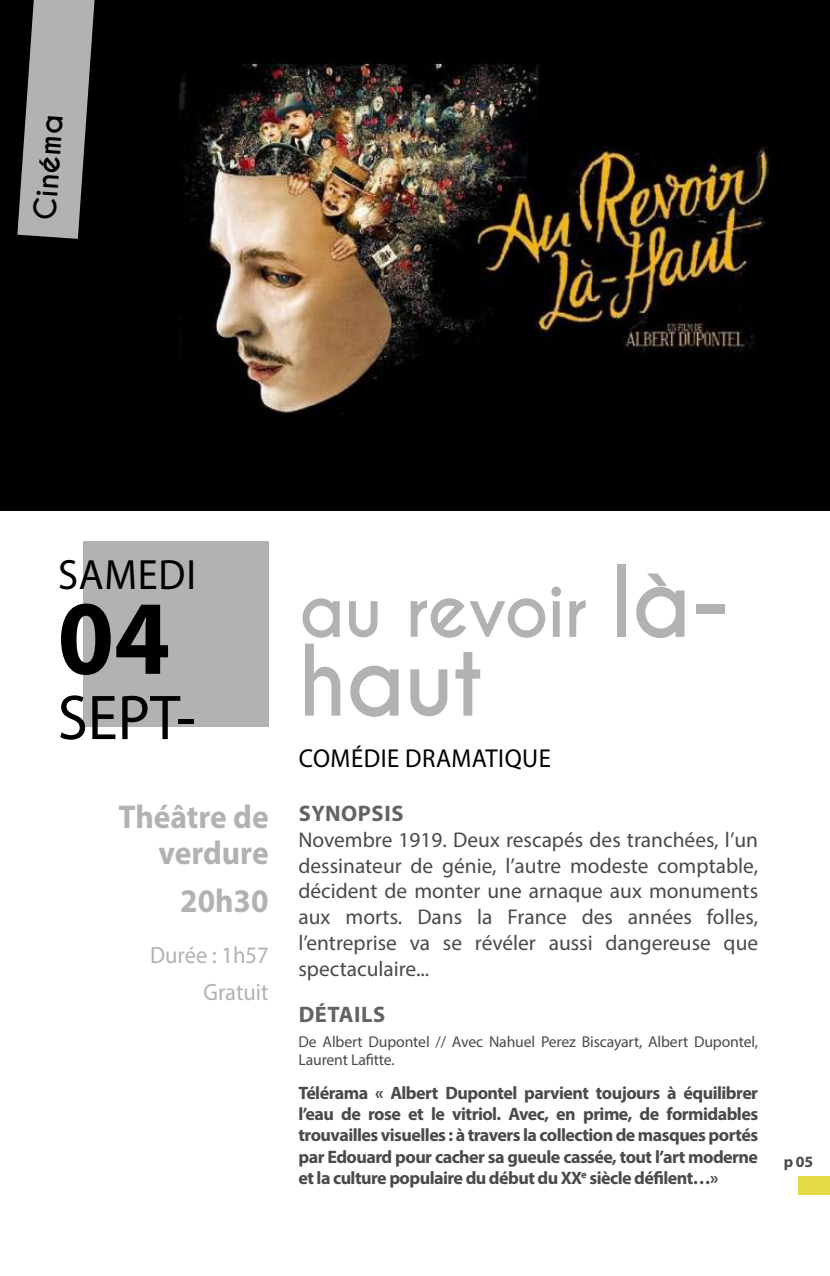
<style>
.page{position:relative;width:830px;height:1276px;background:#fff}
.page>*{position:absolute;margin:0;border:0;box-sizing:border-box;transform-origin:0 0}
.t1{font:700 106.2px "Myriad Pro";color:#000;scale:.95 1}
.t2{font:700 92.25px "Caviar Dreams";color:#b3b2b2;scale:.95 1}
.t3{font:700 70.88px "Caviar Dreams";letter-spacing:-.015em;color:#b3b2b2;scale:.95 1}
.t4{font:63.9px "Myriad Pro";color:#000;scale:.95 1}
.t5{font:42.52px "Myriad Pro";letter-spacing:.02em;color:#000;scale:.95 1}
.t6{font:700 33.07px/36px "Myriad Pro";color:#b3b2b2;text-align:right;scale:.95 1}
.t7{font:700 29.25px "Caviar Dreams";color:#000}
.t8{font:26.1px "Myriad Pro";letter-spacing:.02em;color:#000;scale:.95 1}
.t9{font:23.62px/37.6px "Myriad Pro";color:#b3b2b2;text-align:right;scale:.95 1}
.t10{font:700 22.5px "Myriad Pro";letter-spacing:.025em;color:#646363}
.t11{font:21.38px/25.9px "Myriad Pro";color:#4a4a49;text-align:justify}
.t12{font:700 18px/21.4px "Myriad Pro";letter-spacing:-.03em;color:#4a4a49;text-align:justify}
.t13{font:15.75px/18px "Myriad Pro";letter-spacing:-.01em;color:#4a4a49}
.t14{font:700 15.75px "Myriad Pro";color:#4a4a49}
.s1{font-size:92.25px}
</style>
<div class="page">
<div style="left:0;top:0;width:829px;height:510px;background:#000"></div>
<img style="left:180px;top:60px;width:589px;height:355px">
<svg style="left:17px;top:0;width:77px;height:239px"></svg>
<div style="left:84px;top:542px;width:185px;height:185px;background:#b3b2b2"></div>
<div style="left:797px;top:1175px;width:32px;height:19px;background:#e3db44"></div>
<h3 class="t7" style="left:27px;top:219px;width:107px;rotate:-86deg">Cinéma</h3>
<h3 class="t5" style="left:58px;top:549px;width:147px">SAMEDI</h3>
<h1 class="t1" style="left:58px;top:569px;width:120px">04</h1>
<h3 class="t4" style="left:58px;top:678px;width:147px">SEPT-</h3>
<h3 class="t6" style="left:118px;top:797px;width:159px">Théâtre de verdure</h3>
<h3 class="t6" style="left:180px;top:882px;width:95px">20h30</h3>
<h3 class="t9" style="left:150px;top:935px;width:126px">Durée : 1h57<br>Gratuit</h3>
<h3 class="t3" style="left:298px;top:567px;width:455px">au revoir <span class="s1">là-</span></h3>
<h2 class="t2" style="left:298px;top:625px;width:197px">haut</h2>
<h3 class="t8" style="left:298px;top:742px;width:267px">COMÉDIE DRAMATIQUE</h3>
<p class="t10" style="left:298px;top:798px;width:106px">SYNOPSIS</p>
<p class="t11" style="left:298px;top:826px;width:461px">Novembre 1919. Deux rescapés des tranchées, l’un dessinateur de génie, l’autre modeste comptable, décident de monter une arnaque aux monuments aux morts. Dans la France des années folles, l’entreprise va se révéler aussi dangereuse que spectaculaire...</p>
<p class="t10" style="left:298px;top:1000px;width:88px">DÉTAILS</p>
<p class="t13" style="left:298px;top:1032px;width:461px">De Albert Dupontel // Avec Nahuel Perez Biscayart, Albert Dupontel,<br>Laurent Lafitte.</p>
<p class="t12" style="left:298px;top:1081px;width:461px">Télérama « Albert Dupontel parvient toujours à équilibrer l’eau de rose et le vitriol. Avec, en prime, de formidables trouvailles visuelles : à travers la collection de masques portés par Edouard pour cacher sa gueule cassée, tout l’art moderne et la culture populaire du début du XX<sup>e</sup> siècle défilent…»</p>
<p class="t14" style="left:783px;top:1151px;width:31px">p 05</p>
</div>
